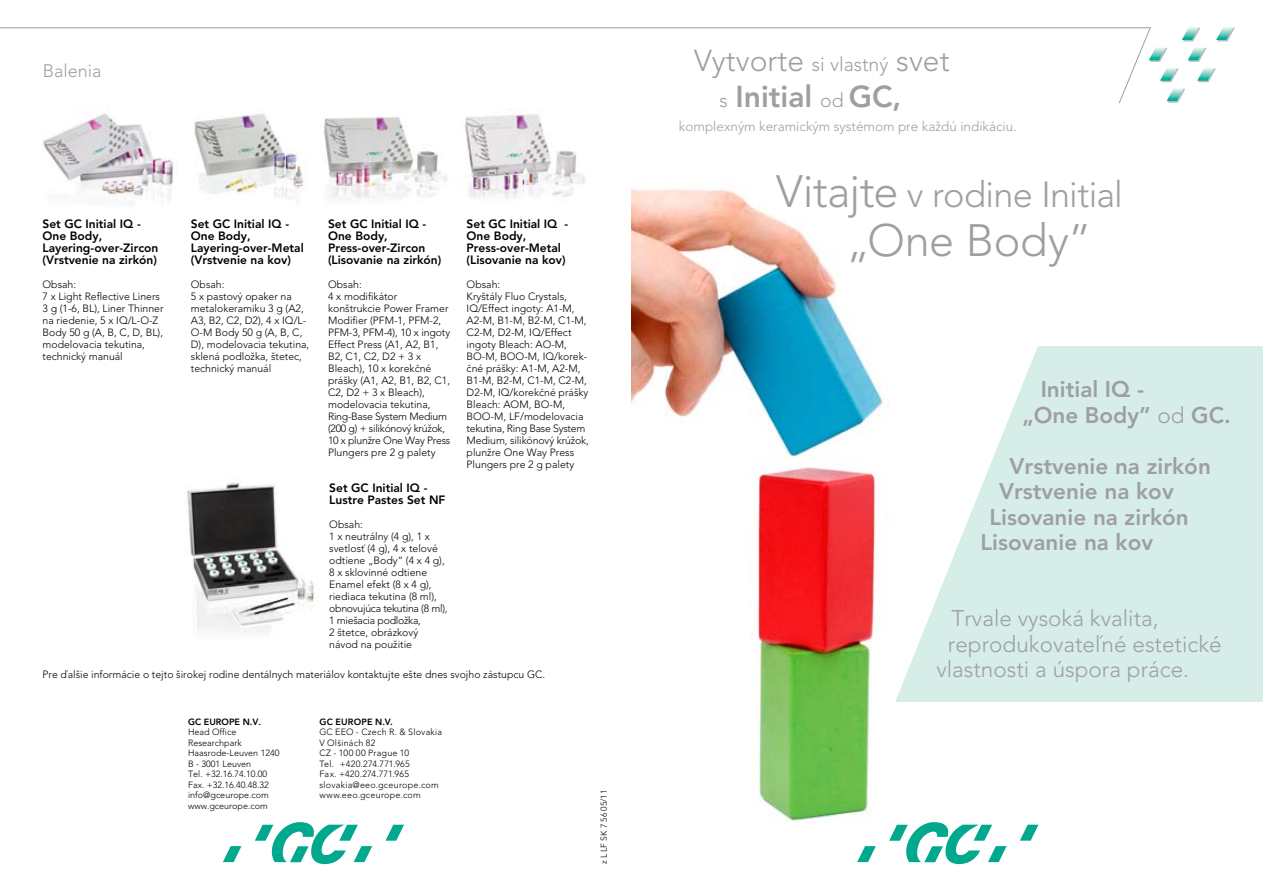
<style>
.page{position:relative;width:1263px;height:893px;background:#fff}
.page>*{position:absolute;margin:0;border:0;box-sizing:border-box;transform-origin:0 0}
.t1{font:300 45px "Avenir";letter-spacing:-.005em;color:#9d9fa2}
.t2{font:300 36px "Avenir";letter-spacing:-.02em;color:#9d9fa2}
.t3{font:300 30px/36px "Avenir";color:#9d9fa2}
.t4{font:800 22.5px/25.5px "Avenir";color:#9d9fa2}
.t5{font:300 22.5px "Avenir";color:#9d9fa2}
.t6{font:300 18px "Avenir";color:#9d9fa2}
.t7{font:300 13.5px "Avenir";color:#9d9fa2}
.t8{font:800 12px/12px "Avenir";color:#000}
.t9{font:300 10.5px/12px "Avenir";color:#000}
.t10{font:300 9px/10.5px "Avenir";letter-spacing:.025em;color:#000}
.t11{font:300 9px/10.5px "Avenir";color:#000}
.t12{font:800 9px "Avenir";letter-spacing:.005em;color:#000}
.t13{font:300 8.55px "Avenir";color:#000}
.s1{font-size:19.5px}
.s2{font-weight:800}
.s3{font-size:45px}
.s4{font-weight:300}
</style>
<div class="page">
<img style="left:631px;top:189px;width:239px;height:633px">
<svg style="left:1020px;top:825px;width:18px;height:16px"></svg>
<svg style="left:889px;top:822px;width:117px;height:42px"></svg>
<svg style="left:857px;top:846px;width:19px;height:16px"></svg>
<svg style="left:832px;top:346px;width:431px;height:356px;fill:#d7ede8"></svg>
<svg style="left:1118px;top:27px;width:117px;height:77px"></svg>
<hr style="left:0;top:27px;width:1150px;height:1px;background:#9d9fa2">
<svg style="left:385px;top:825px;width:19px;height:16px"></svg>
<svg style="left:255px;top:822px;width:117px;height:42px"></svg>
<svg style="left:223px;top:846px;width:18px;height:16px"></svg>
<img style="left:187px;top:483px;width:128px;height:150px">
<img style="left:324px;top:117px;width:123px;height:86px">
<img style="left:43px;top:113px;width:131px;height:88px">
<img style="left:194px;top:113px;width:113px;height:88px">
<img style="left:464px;top:109px;width:121px;height:90px">
<h3 class="t6" style="left:43px;top:61px;width:60px">Balenia</h3>
<p class="t8" style="left:43px;top:218px;width:117px">Set GC Initial IQ -<br>One Body,<br>Layering-over-Zircon (Vrstvenie na zirkón)</p>
<p class="t9" style="left:43px;top:279px;width:123px">Obsah:<br>7 x Light Reflective Liners<br>3 g (1-6, BL), Liner Thinner na riedenie, 5 x IQ/L-O-Z<br>Body 50 g (A, B, C, D, BL), modelovacia tekutina, technický manuál</p>
<p class="t8" style="left:191px;top:218px;width:114px">Set GC Initial IQ -<br>One Body,<br>Layering-over-Metal (Vrstvenie na kov)</p>
<p class="t9" style="left:191px;top:279px;width:120px">Obsah:<br>5 x pastový opaker na metalokeramiku 3 g (A2,<br>A3, B2, C2, D2), 4 x IQ/L-<br>O-M Body 50 g (A, B, C,<br>D), modelovacia tekutina, sklená podložka, štetec, technický manuál</p>
<p class="t8" style="left:328px;top:218px;width:115px">Set GC Initial IQ -<br>One Body,<br>Press-over-Zircon (Lisovanie na zirkón)</p>
<p class="t9" style="left:328px;top:279px;width:124px">Obsah:<br>4 x modifikátor konštrukcie Power Framer<br>Modifier (PFM-1, PFM-2,<br>PFM-3, PFM-4), 10 x ingoty<br>Effect Press (A1, A2, B1,<br>B2, C1, C2, D2 + 3 x<br>Bleach), 10 x korekËné prášky (A1, A2, B1, B2, C1,<br>C2, D2 + 3 x Bleach), modelovacia tekutina,<br>Ring-Base System Medium (200 g) + silikónový krúžok,<br>10 x plunžre One Way Press<br>Plungers pre 2 g palety</p>
<p class="t8" style="left:467px;top:218px;width:103px">Set GC Initial IQ -<br>One Body,<br>Press-over-Metal (Lisovanie na kov)</p>
<p class="t9" style="left:467px;top:279px;width:124px">Obsah:<br>Kryštály Fluo Crystals,<br>IQ/Effect ingoty: A1-M,<br>A2-M, B1-M, B2-M, C1-M,<br>C2-M, D2-M, IQ/Effect ingoty Bleach: AO-M,<br>BO-M, BOO-M, IQ/korek-<br>Ëné prášky: A1-M, A2-M,<br>B1-M, B2-M, C1-M, C2-M,<br>D2-M, IQ/korekËné prášky<br>Bleach: AOM, BO-M,<br>BOO-M, LF/modelovacia tekutina, Ring Base System<br>Medium, silikónový krúžok, plunžre One Way Press<br>Plungers pre 2 g palety</p>
<p class="t8" style="left:329px;top:481px;width:118px">Set GC Initial IQ -<br>Lustre Pastes Set NF</p>
<p class="t9" style="left:329px;top:518px;width:120px">Obsah:<br>1 x neutrálny (4 g), 1 x svetlos† (4 g), 4 x telové odtiene „Body“ (4 x 4 g),<br>8 x sklovinné odtiene<br>Enamel efekt (8 x 4 g), riediaca tekutina (8 ml), obnovujúca tekutina (8 ml),<br>1 miešacia podložka,<br>2 štetce, obrázkový návod na použitie</p>
<p class="t9" style="left:43px;top:668px;width:504px">Pre ¢alšie informácie o tejto širokej rodine dentálnych materiálov kontaktujte ešte dnes svojho zástupcu GC.</p>
<p class="t12" style="left:188px;top:716px;width:75px">GC EUROPE N.V.</p>
<p class="t11" style="left:188px;top:727px;width:93px">Head Office<br>Researchpark<br>Haasrode-Leuven 1240<br>B - 3001 Leuven<br>Tel. +32.16.74.10.00<br>Fax. +32.16.40.48.32 info@gceurope.com www.gceurope.com</p>
<p class="t12" style="left:319px;top:716px;width:75px">GC EUROPE N.V.</p>
<p class="t10" style="left:319px;top:727px;width:124px">GC EEO - Czech R. &amp; Slovakia<br>V Olπinách 82<br>CZ - 100 00 Prague 10<br>Tel. +420.274.771.965<br>Fax. +420.274.771.965 slovakia@eeo.gceurope.com www.eeo.gceurope.com</p>
<p class="t13" style="left:599px;top:864px;width:76px;rotate:-90deg">z L LF SK 7 56 05/11</p>
<h3 class="t3" style="left:719px;top:43px;width:232px;text-indent:-25px">Vytvorte <span class="s1">si vlastnÿ</span> svet <span class="s1">s</span> <span class="s2">Initial</span> <span class="s1">od</span> <span class="s2">GC,</span></h3>
<p class="t7" style="left:679px;top:119px;width:339px">komplexným keramickým systémom pre každú indikáciu.</p>
<h2 class="t2" style="left:776px;top:173px;width:348px"><span class="s3">Vitajte</span> v rodine Initial</h2>
<h1 class="t1" style="left:846px;top:214px;width:246px">„One Body”</h1>
<h3 class="t4" style="left:1022px;top:377px;width:210px;text-indent:19px">Initial IQ -<br>„One Body” <span class="s4">od</span> GC.</h3>
<h3 class="t4" style="left:1009px;top:453px;width:203px">Vrstvenie na zirkón</h3>
<h3 class="t4" style="left:999px;top:479px;width:176px">Vrstvenie na kov</h3>
<h3 class="t4" style="left:990px;top:504px;width:201px">Lisovanie na zirkón</h3>
<h3 class="t4" style="left:981px;top:530px;width:174px">Lisovanie na kov</h3>
<h3 class="t5" style="left:951px;top:605px;width:209px">Trvale vysoká kvalita,</h3>
<h3 class="t5" style="left:948px;top:631px;width:275px">reprodukovate£né estetické</h3>
<h3 class="t5" style="left:936px;top:656px;width:254px">vlastnosti a úspora práce.</h3>
</div>
